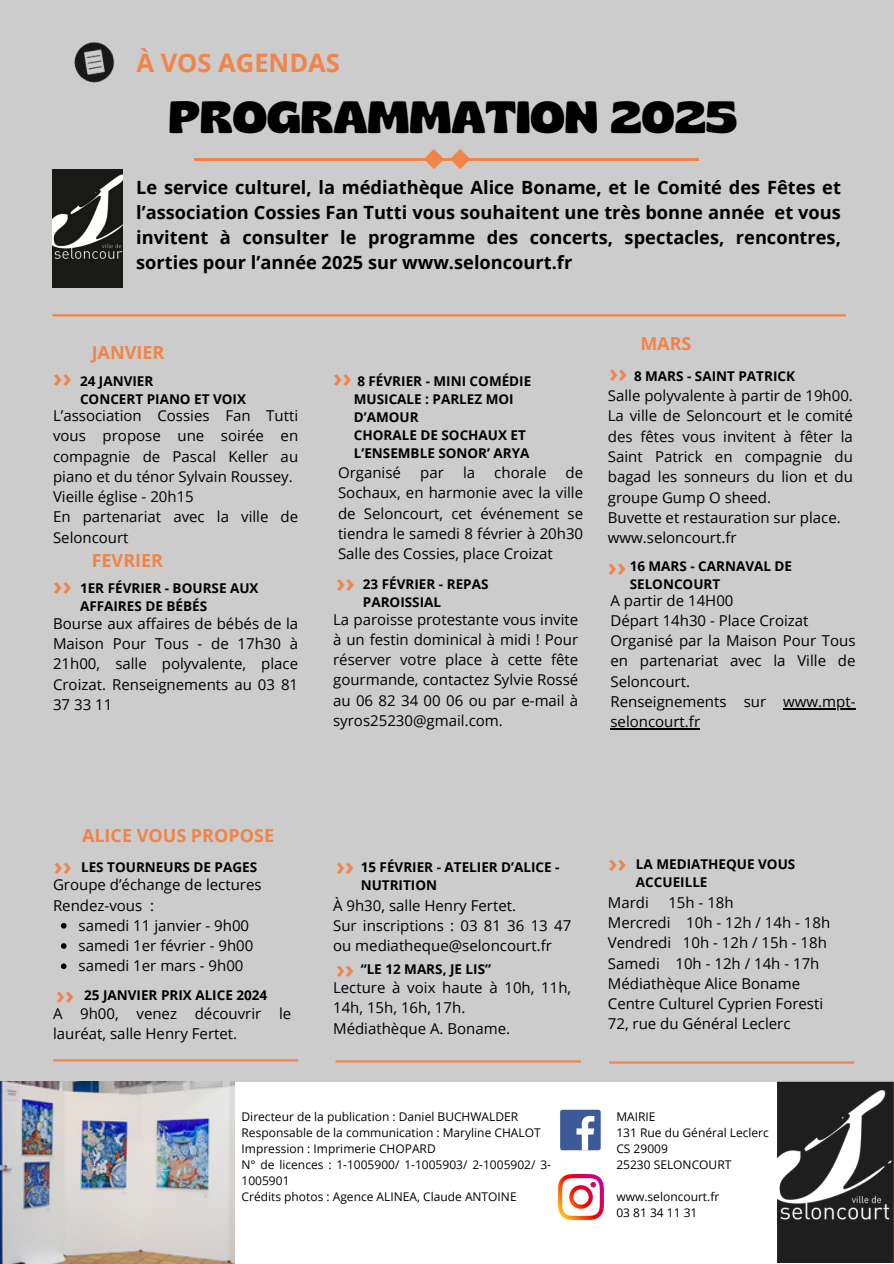
<style>
.page{position:relative;width:894px;height:1264px;background:#fff}
.page>*{position:absolute;margin:0;border:0;box-sizing:border-box;transform-origin:0 0}
.t1{font:700 45px "Gliker";color:#000}
.t2{font:700 25.5px "Open Sans";color:#f18448}
.t3{font:700 25.05px "Open Sans";color:#f18448}
.t4{font:700 24.6px "Open Sans";color:#f18448}
.t5{font:700 18.3px/24.8px "Open Sans";color:#000;text-align:justify}
.t6{font:700 18px "Open Sans";color:#f18448}
.t7{font:15px/20.2px "Open Sans";color:#000}
.t8{font:700 13.5px/18px "Open Sans";color:#000}
.t9{font:12px/16px "Open Sans";color:#000}
</style>
<div class="page">
<div style="left:0;top:0;width:893px;height:1081px;background:#ccc"></div>
<img style="left:73px;top:41px;width:43px;height:43px;border-radius:50%">
<img style="left:777px;top:1081px;width:116px;height:181px">
<hr style="left:53px;top:314px;width:792px;height:2px;background:#f18448">
<div style="left:560px;top:1109px;width:40px;height:41px;background:#3d5a98;border-radius:2px"></div>
<svg style="left:576px;top:1115px;width:18px;height:35px"></svg>
<img style="left:558px;top:1174px;width:45px;height:45px">
<img style="left:0;top:1081px;width:235px;height:182px">
<hr style="left:53px;top:1059px;width:245px;height:2px;background:#f18448">
<hr style="left:335px;top:1060px;width:245px;height:2px;background:#f18448">
<hr style="left:609px;top:1061px;width:245px;height:2px;background:#f18448">
<hr style="left:195px;top:158px;width:503px;height:2px;background:#f18448">
<svg style="left:450px;top:149px;width:20px;height:20px"></svg>
<svg style="left:423px;top:149px;width:21px;height:20px"></svg>
<hr style="left:783px;top:708px;width:72px;height:1px;background:#000">
<hr style="left:610px;top:728px;width:90px;height:1px;background:#000">
<svg style="left:61px;top:923px;width:6px;height:5px"></svg>
<svg style="left:61px;top:943px;width:6px;height:5px"></svg>
<svg style="left:61px;top:963px;width:6px;height:6px"></svg>
<img style="left:53px;top:169px;width:69px;height:118px">
<h1 class="t2" style="left:136px;top:44px;width:205px">À VOS AGENDAS</h1>
<p class="t1" style="left:169px;top:87px;width:569px">PROGRAMMATION 2025</p>
<h6 class="t5" style="left:136px;top:175px;width:706px">Le service culturel, la médiathèque Alice Boname, et le Comité des Fêtes et l’association Cossies Fan Tutti vous souhaitent une très bonne année et vous invitent à consulter le programme des concerts, spectacles, rencontres, sorties pour l’année 2025 sur www.seloncourt.fr</h6>
<h5 class="t6" style="left:92px;top:339px;width:74px">JANVIER</h5>
<h6 class="t8" style="left:80px;top:371px;width:167px">24 JANVIER<br>CONCERT PIANO ET VOIX</h6>
<p class="t7" style="left:53px;top:405px;width:246px">L’association Cossies Fan Tutti vous propose une soirée en compagnie de Pascal Keller au piano et du ténor Sylvain Roussey.<br>Vieille église - 20h15<br>En partenariat avec la ville de<br>Seloncourt</p>
<h5 class="t2" style="left:53px;top:359px;width:20px">››</h5>
<p class="t6" style="left:92px;top:548px;width:73px">FEVRIER</p>
<h5 class="t8" style="left:80px;top:579px;width:180px">1ER FÉVRIER - BOURSE AUX<br>AFFAIRES DE BÉBÉS</h5>
<h6 class="t7" style="left:53px;top:613px;width:246px;text-align:justify">Bourse aux affaires de bébés de la Maison Pour Tous - de 17h30 à 21h00, salle polyvalente, place Croizat. Renseignements au 03 81<br>37 33 11</h6>
<p class="t2" style="left:53px;top:567px;width:20px">››</p>
<h5 class="t8" style="left:354px;top:371px;width:179px">8 FÉVRIER - MINI COMÉDIE<br>MUSICALE : PARLEZ MOI<br>D’AMOUR<br>CHORALE DE SOCHAUX ET<br>L’ENSEMBLE SONOR’ ARYA</h5>
<h6 class="t7" style="left:338px;top:462px;width:64px">Organisé</h6>
<h6 class="t7" style="left:420px;top:462px;width:25px">par</h6>
<h6 class="t7" style="left:463px;top:462px;width:14px">la</h6>
<h6 class="t7" style="left:494px;top:462px;width:54px">chorale</h6>
<p class="t2" style="left:333px;top:359px;width:20px">››</p>
<h6 class="t7" style="left:338px;top:462px;width:246px;text-align:justify;text-indent:227px">de Sochaux, en harmonie avec la ville de Seloncourt, cet événement se tiendra le samedi 8 février à 20h30<br>Salle des Cossies, place Croizat</h6>
<p class="t8" style="left:363px;top:575px;width:127px">23 FÉVRIER - REPAS<br>PAROISSIAL</p>
<p class="t7" style="left:333px;top:608px;width:246px;text-align:justify">La paroisse protestante vous invite à un festin dominical à midi ! Pour réserver votre place à cette fête gourmande, contactez Sylvie Rossé au 06 82 34 00 06 ou par e-mail à syros25230@gmail.com.</p>
<p class="t2" style="left:336px;top:565px;width:20px">››</p>
<h5 class="t6" style="left:640px;top:331px;width:53px">MARS</h5>
<h3 class="t3" style="left:609px;top:355px;width:20px">››</h3>
<h6 class="t8" style="left:634px;top:367px;width:162px">8 MARS - SAINT PATRICK</h6>
<p class="t7" style="left:607px;top:385px;width:246px">Salle polyvalente à partir de 19h00.<br>La ville de Seloncourt et le comité des fêtes vous invitent à fêter la<br>Saint Patrick en compagnie du bagad les sonneurs du lion et du groupe Gump O sheed.<br>Buvette et restauration sur place. www.seloncourt.fr</p>
<h6 class="t8" style="left:629px;top:557px;width:164px">16 MARS - CARNAVAL DE<br>SELONCOURT</h6>
<p class="t3" style="left:607px;top:549px;width:20px">››</p>
<p class="t7" style="left:610px;top:589px;width:246px">A partir de 14H00<br>Départ 14h30 - Place Croizat<br>Organisé par la Maison Pour Tous en partenariat avec la Ville de<br>Seloncourt.<br>Renseignements sur</p>
<p class="t7" style="left:783px;top:691px;width:74px">www.mpt-</p>
<p class="t7" style="left:610px;top:711px;width:91px">seloncourt.fr</p>
<h5 class="t6" style="left:82px;top:822px;width:193px">ALICE VOUS PROPOSE</h5>
<h6 class="t8" style="left:81px;top:857px;width:177px">LES TOURNEURS DE PAGES</h6>
<p class="t7" style="left:53px;top:874px;width:210px">Groupe d’échange de lectures<br>Rendez-vous :</p>
<h5 class="t7" style="left:78px;top:914px;width:172px">samedi 11 janvier - 9h00</h5>
<h6 class="t7" style="left:78px;top:935px;width:176px">samedi 1er février - 9h00</h6>
<p class="t7" style="left:78px;top:955px;width:166px">samedi 1er mars - 9h00</p>
<h5 class="t4" style="left:54px;top:848px;width:20px">››</h5>
<h6 class="t8" style="left:84px;top:985px;width:184px">25 JANVIER PRIX ALICE 2024</h6>
<h3 class="t7" style="left:53px;top:1003px;width:239px">A 9h00, venez découvrir le lauréat, salle Henry Fertet.</h3>
<p class="t4" style="left:56px;top:977px;width:20px">››</p>
<p class="t8" style="left:360px;top:857px;width:200px">15 FÉVRIER - ATELIER D’ALICE -<br>NUTRITION</p>
<p class="t7" style="left:333px;top:894px;width:239px">À 9h30, salle Henry Fertet.<br>Sur inscriptions : 03 81 36 13 47 ou mediatheque@seloncourt.fr</p>
<p class="t4" style="left:336px;top:848px;width:20px">››</p>
<p class="t8" style="left:360px;top:959px;width:132px">“LE 12 MARS, JE LIS”</p>
<p class="t7" style="left:333px;top:977px;width:239px">Lecture à voix haute à 10h, 11h,<br>14h, 15h, 16h, 17h.<br>Médiathèque A. Boname.</p>
<p class="t4" style="left:336px;top:951px;width:20px">››</p>
<p class="t9" style="left:241px;top:1107px;width:278px">Directeur de la publication : Daniel BUCHWALDER</p>
<p class="t9" style="left:241px;top:1123px;width:300px">Responsable de la communication : Maryline CHALOT</p>
<h4 class="t9" style="left:241px;top:1139px;width:196px">Impression : Imprimerie CHOPARD</h4>
<p class="t9" style="left:241px;top:1155px;width:311px">N° de licences : 1-1005900/ 1-1005903/ 2-1005902/ 3-<br>1005901</p>
<h3 class="t9" style="left:241px;top:1187px;width:276px">Crédits photos : Agence ALINEA, Claude ANTOINE</h3>
<p class="t8" style="left:635px;top:854px;width:161px">LA MEDIATHEQUE VOUS<br>ACCUEILLE</p>
<h5 class="t7" style="left:607px;top:891px;width:42px">Mardi</h5>
<h6 class="t4" style="left:608px;top:846px;width:20px">››</h6>
<h5 class="t7" style="left:607px;top:891px;width:224px;text-indent:60px">15h - 18h<br>Mercredi 10h - 12h / 14h - 18h<br>Vendredi 10h - 12h / 15h - 18h<br>Samedi 10h - 12h / 14h - 17h<br>Médiathèque Alice Boname<br>Centre Culturel Cyprien Foresti<br>72, rue du Général Leclerc</h5>
<p class="t9" style="left:616px;top:1107px;width:41px">MAIRIE</p>
<h5 class="t9" style="left:616px;top:1123px;width:154px">131 Rue du Général Leclerc</h5>
<h6 class="t9" style="left:616px;top:1139px;width:53px">CS 29009</h6>
<p class="t9" style="left:616px;top:1155px;width:116px">25230 SELONCOURT</p>
<h3 class="t9" style="left:616px;top:1187px;width:104px">www.seloncourt.fr</h3>
<h5 class="t9" style="left:616px;top:1203px;width:82px">03 81 34 11 31</h5>
</div>
